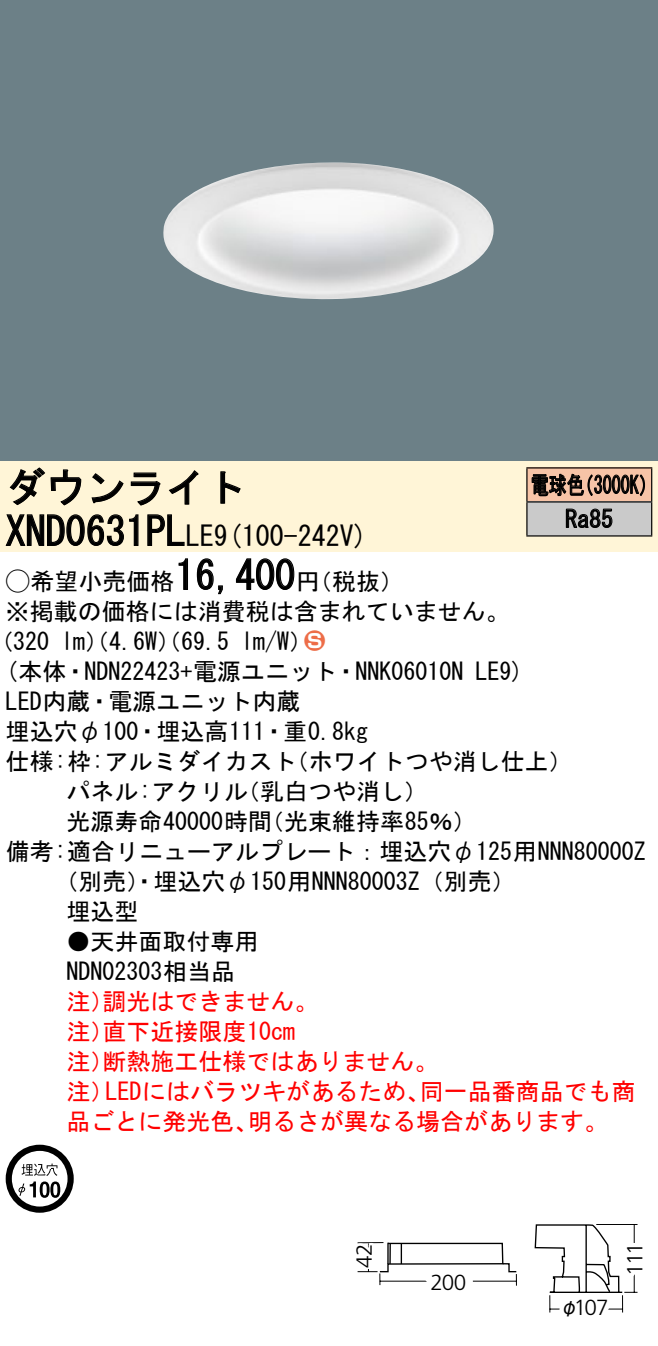
<style>
.page{position:relative;width:658px;height:1346px;background:#fff}
.page>*{position:absolute;margin:0;border:0;box-sizing:border-box;transform-origin:0 0}
.t1{font:40px "MS Gothic";color:#000}
.t2{font:28px "MS Gothic";color:#000}
.t3{font:24px/30px "MS Gothic";color:#000}
.t4{font:24px/30px "MS Gothic";color:#f00}
.t5{font:24px/34px "MS Gothic";color:#000;scale:.75 1}
.t6{font:24px "Ford Classification 1";color:#ed6d48}
.t7{font:300 22px "Frutiger LT Std";letter-spacing:-.04em;color:#000}
.t8{font:18px "Gothic MB101 Pro Regular 90 pv RKSJ H";color:#000}
.s1{font-size:28px}
.s2{font-family:"Ford Classification 1"}
.s3{color:#fff}
</style>
<div class="page">
<div style="left:0;top:0;width:658px;height:462px;background:#6c8087"></div>
<img style="left:163px;top:162px;width:331px;height:138px">
<div style="left:0;top:462px;width:658px;height:90px;background:#fff5d7"></div>
<svg style="left:9px;top:467px;width:73px;height:39px"></svg>
<svg style="left:91px;top:473px;width:33px;height:30px"></svg>
<svg style="left:130px;top:472px;width:30px;height:34px"></svg>
<svg style="left:168px;top:470px;width:30px;height:35px"></svg>
<svg style="left:220px;top:471px;width:21px;height:33px"></svg>
<svg style="left:5px;top:514px;width:134px;height:32px"></svg>
<svg style="left:147px;top:514px;width:38px;height:32px"></svg>
<svg style="left:178px;top:558px;width:10px;height:32px"></svg>
<svg style="left:196px;top:558px;width:27px;height:37px"></svg>
<svg style="left:236px;top:558px;width:59px;height:32px"></svg>
<svg style="left:6px;top:1145px;width:68px;height:68px"></svg>
<svg style="left:40px;top:1181px;width:10px;height:17px"></svg>
<svg style="left:50px;top:1181px;width:10px;height:17px"></svg>
<div style="left:527px;top:468px;width:124px;height:34px;background:#f7c4a7"></div>
<div style="left:527px;top:502px;width:124px;height:34px;background:#cacaca"></div>
<hr style="left:526px;top:467px;width:126px;height:2px;background:#000">
<hr style="left:526px;top:468px;width:1px;height:33px;background:#000">
<hr style="left:651px;top:468px;width:1px;height:33px;background:#000">
<hr style="left:526px;top:501px;width:126px;height:2px;background:#000">
<hr style="left:526px;top:502px;width:1px;height:33px;background:#000">
<hr style="left:651px;top:502px;width:1px;height:33px;background:#000">
<hr style="left:526px;top:535px;width:126px;height:2px;background:#000">
<svg style="left:531px;top:473px;width:114px;height:24px"></svg>
<svg style="left:565px;top:508px;width:47px;height:20px"></svg>
<svg style="left:534px;top:1224px;width:104px;height:89px"></svg>
<svg style="left:357px;top:1242px;width:160px;height:44px"></svg>
<h1 class="t1" style="left:6px;top:467px;width:242px">ダウンライト</h1>
<p class="t2" style="left:214px;top:522px;width:155px">(9 100-242 (V</p>
<h1 class="t1" style="left:6px;top:511px;width:210px">XND0631PL<span class="s1">LE</span></h1>
<h1 class="t1" style="left:175px;top:555px;width:121px">16,400</h1>
<p class="t3" style="left:6px;top:566px;width:505px"><span class="s2">A</span>希望小売価格<br>※掲載の価格には消費税は含まれていません。</p>
<p class="t6" style="left:304px;top:629px;width:22px">2<span class="s3">3</span></p>
<p class="t3" style="left:296px;top:566px;width:109px">（円税抜(</p>
<p class="t3" style="left:241px;top:626px;width:73px">l m (W/</p>
<p class="t3" style="left:-11px;top:626px;width:62px">（320</p>
<p class="t3" style="left:61px;top:626px;width:170px">lm）（4.6 ）（W 69.5</p>
<p class="t5" style="left:565px;top:468px;width:65px;text-indent:-34px">電球色<br>Ra85</p>
<p class="t5" style="left:575px;top:468px;width:109px">（3000 (K</p>
<p class="t3" style="left:6px;top:656px;width:459px">(本体・NDN22423+電源ユニット・NNK06010N</p>
<p class="t3" style="left:6px;top:686px;width:296px">LED内蔵・電源ユニット内蔵</p>
<p class="t3" style="left:6px;top:716px;width:364px">埋込穴φ100・埋込高111・重0.8kg</p>
<p class="t3" style="left:285px;top:746px;width:290px">（ホワイトつや消し仕上(</p>
<p class="t3" style="left:475px;top:656px;width:50px">LE (9</p>
<p class="t3" style="left:236px;top:746px;width:194px;text-indent:-230px">仕様枠: :アルミダイカスト<br>（乳白つや消し(</p>
<p class="t3" style="left:66px;top:776px;width:183px">パネル:アクリル</p>
<p class="t3" style="left:66px;top:806px;width:207px">光源寿命40000時間</p>
<p class="t3" style="left:6px;top:836px;width:641px">備考:適合リニューアルプレート：埋込穴φ125用NNN80000Z</p>
<p class="t3" style="left:54px;top:866px;width:463px">（別売）・埋込穴φ150用NNN80003 （Z 別売(</p>
<p class="t3" style="left:66px;top:896px;width:74px">埋込型</p>
<p class="t3" style="left:66px;top:926px;width:194px">●天井面取付専用<br>NDN02303相当品</p>
<p class="t4" style="left:102px;top:986px;width:217px">調光はできません。</p>
<p class="t3" style="left:260px;top:806px;width:218px">（光束維持率85％(</p>
<p class="t4" style="left:102px;top:986px;width:194px;text-indent:-36px">注）<br>直下近接限度10cm</p>
<p class="t4" style="left:102px;top:1016px;width:337px;text-indent:-36px">注）<br>断熱施工仕様ではありません。</p>
<p class="t4" style="left:66px;top:1046px;width:49px">注）</p>
<p class="t4" style="left:66px;top:1076px;width:49px">注）</p>
<p class="t4" style="left:105px;top:1076px;width:326px">LEDにはバラツキがあるため、</p>
<p class="t4" style="left:420px;top:1076px;width:217px">同一品番商品でも商</p>
<p class="t4" style="left:66px;top:1106px;width:194px">品ごとに発光色、</p>
<p class="t4" style="left:248px;top:1106px;width:362px">明るさが異なる場合があります。</p>
<p class="t7" style="left:352px;top:1267px;width:26px;rotate:-90deg">42</p>
<p class="t7" style="left:430px;top:1269px;width:37px">200</p>
<p class="t7" style="left:573px;top:1295px;width:37px">107</p>
<p class="t8" style="left:560px;top:1292px;width:19px">φ</p>
<p class="t7" style="left:622px;top:1276px;width:34px;rotate:-90deg">111</p>
</div>
